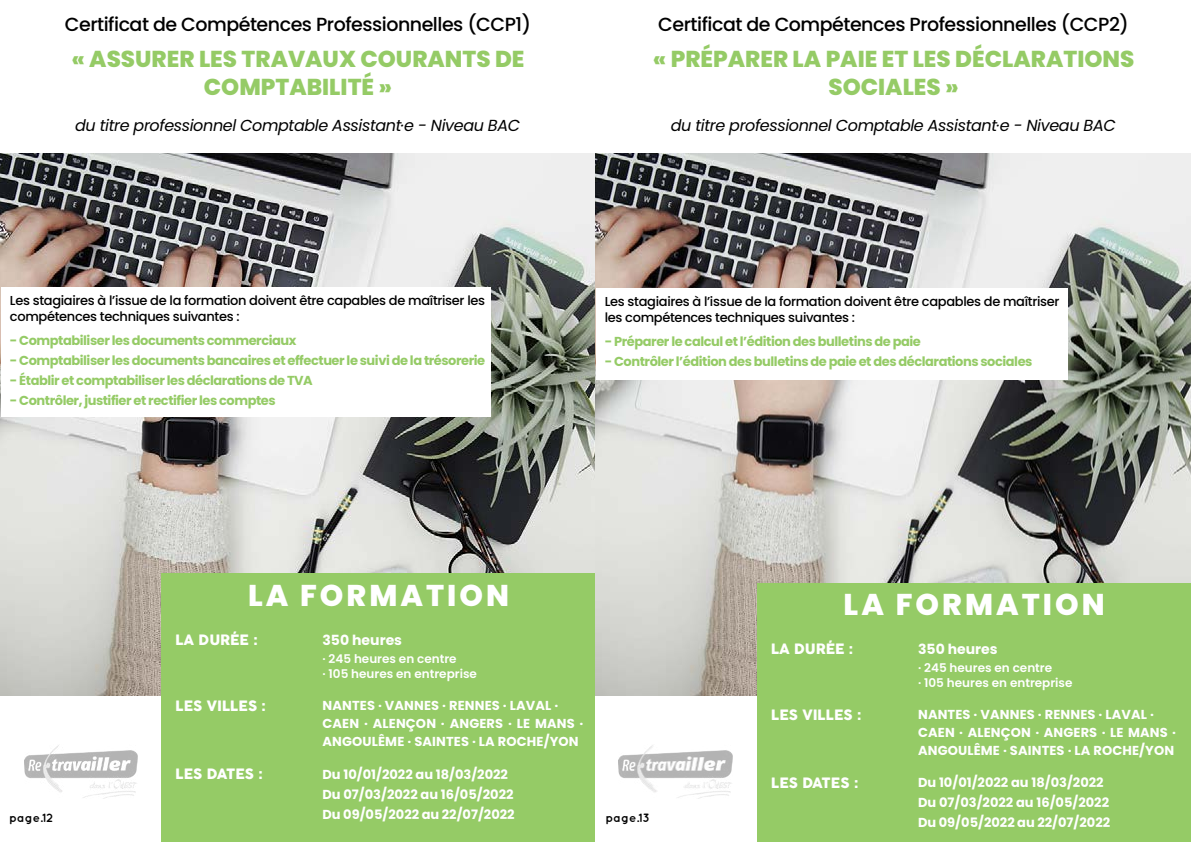
<style>
.page{position:relative;width:1191px;height:842px;background:#fff}
.page>*{position:absolute;margin:0;border:0;box-sizing:border-box;transform-origin:0 0}
.t1{font:800 30px "Poppins";letter-spacing:.1em;color:#fff}
.t2{font:800 23px/28px "Poppins";color:#95cb66;text-align:center}
.t3{font:500 19px "Poppins";letter-spacing:-.025em;color:#000}
.t4{font:italic 16px "Poppins";letter-spacing:-.025em;color:#000}
.t5{font:14px "Cocogoose";color:#fff}
.t6{font:700 14px "Poppins";color:#fff}
.t7{font:700 13px/18px "Poppins";letter-spacing:.01em;color:#fff}
.t8{font:700 13px "Poppins";letter-spacing:-.035em;color:#95cb66}
.t9{font:500 13px/16px "Poppins";letter-spacing:-.025em;color:#000}
.t10{font:600 12px/15px "Poppins";color:#fff}
.t11{font:700 12px "Quicksand";color:#000}
</style>
<div class="page">
<img style="left:1px;top:153px;width:1190px;height:543px">
<div style="left:161px;top:573px;width:434px;height:269px;background:#95cb66"></div>
<div style="left:1px;top:288px;width:489px;height:129px;background:#fff"></div>
<img style="left:24px;top:745px;width:113px;height:54px">
<svg style="left:595px;top:154px;width:596px;height:542px;background:#abaaa7"></svg>
<div style="left:757px;top:583px;width:434px;height:259px;background:#95cb66"></div>
<div style="left:596px;top:288px;width:471px;height:92px;background:#fff"></div>
<img style="left:618px;top:745px;width:114px;height:54px">
<h3 class="t3" style="left:65px;top:13px;width:468px">Certificat de Compétences Professionnelles (CCP1)</h3>
<h2 class="t2" style="left:71px;top:45px;width:455px">« ASSURER LES TRAVAUX COURANTS DE<br>COMPTABILITÉ »</h2>
<p class="t4" style="left:75px;top:116px;width:446px">du titre professionnel Comptable Assistant·e - Niveau BAC</p>
<p class="t9" style="left:10px;top:293px;width:476px">Les stagiaires à l’issue de la formation doivent être capables de maîtriser les compétences techniques suivantes :</p>
<p class="t8" style="left:10px;top:333px;width:288px">- Comptabiliser les documents commerciaux</p>
<p class="t8" style="left:10px;top:353px;width:477px">- Comptabiliser les documents bancaires et effectuer le suivi de la trésorerie</p>
<p class="t8" style="left:10px;top:373px;width:304px">- Établir et comptabiliser les déclarations de TVA</p>
<p class="t8" style="left:10px;top:393px;width:267px">- Contrôler, justifier et rectifier les comptes</p>
<h3 class="t3" style="left:658px;top:13px;width:472px">Certificat de Compétences Professionnelles (CCP2)</h3>
<h2 class="t2" style="left:653px;top:45px;width:483px">« PRÉPARER LA PAIE ET LES DÉCLARATIONS<br>SOCIALES »</h2>
<p class="t4" style="left:671px;top:116px;width:446px">du titre professionnel Comptable Assistant·e - Niveau BAC</p>
<p class="t9" style="left:605px;top:293px;width:456px">Les stagiaires à l’issue de la formation doivent être capables de maîtriser les compétences techniques suivantes :</p>
<p class="t8" style="left:605px;top:334px;width:317px">- Préparer le calcul et l’édition des bulletins de paie</p>
<p class="t8" style="left:605px;top:354px;width:429px">- Contrôler l’édition des bulletins de paie et des déclarations sociales</p>
<h1 class="t1" style="left:248px;top:578px;width:263px">LA FORMATION</h1>
<p class="t5" style="left:175px;top:630px;width:84px">LA DURÉE :</p>
<p class="t6" style="left:322px;top:631px;width:81px">350 heures</p>
<p class="t10" style="left:322px;top:651px;width:156px">· 245 heures en centre<br>· 105 heures en entreprise</p>
<p class="t5" style="left:175px;top:696px;width:92px">LES VILLES :</p>
<p class="t5" style="left:175px;top:764px;width:89px">LES DATES :</p>
<p class="t7" style="left:322px;top:697px;width:262px">NANTES · VANNES · RENNES · LAVAL ·<br>CAEN · ALENÇON · ANGERS · LE MANS ·<br>ANGOULÊME · SAINTES · LA ROCHE/YON</p>
<p class="t7" style="left:322px;top:764px;width:192px;line-height:20px">Du 10/01/2022 au 18/03/2022<br>Du 07/03/2022 au 16/05/2022</p>
<p class="t11" style="left:9px;top:810px;width:46px">page.12</p>
<p class="t7" style="left:322px;top:805px;width:194px">Du 09/05/2022 au 22/07/2022</p>
<p class="t11" style="left:605px;top:810px;width:46px">page.13</p>
<h1 class="t1" style="left:843px;top:587px;width:262px">LA FORMATION</h1>
<p class="t5" style="left:771px;top:639px;width:84px">LA DURÉE :</p>
<p class="t6" style="left:918px;top:640px;width:81px">350 heures</p>
<p class="t10" style="left:918px;top:660px;width:156px">· 245 heures en centre<br>· 105 heures en entreprise</p>
<p class="t5" style="left:771px;top:705px;width:92px">LES VILLES :</p>
<p class="t5" style="left:771px;top:773px;width:89px">LES DATES :</p>
<p class="t7" style="left:918px;top:706px;width:259px">NANTES · VANNES · RENNES · LAVAL ·<br>CAEN · ALENÇON · ANGERS · LE MANS ·<br>ANGOULÊME · SAINTES · LA ROCHE/YON</p>
<p class="t7" style="left:918px;top:772px;width:194px;line-height:20px">Du 10/01/2022 au 18/03/2022<br>Du 07/03/2022 au 16/05/2022<br>Du 09/05/2022 au 22/07/2022</p>
</div>
